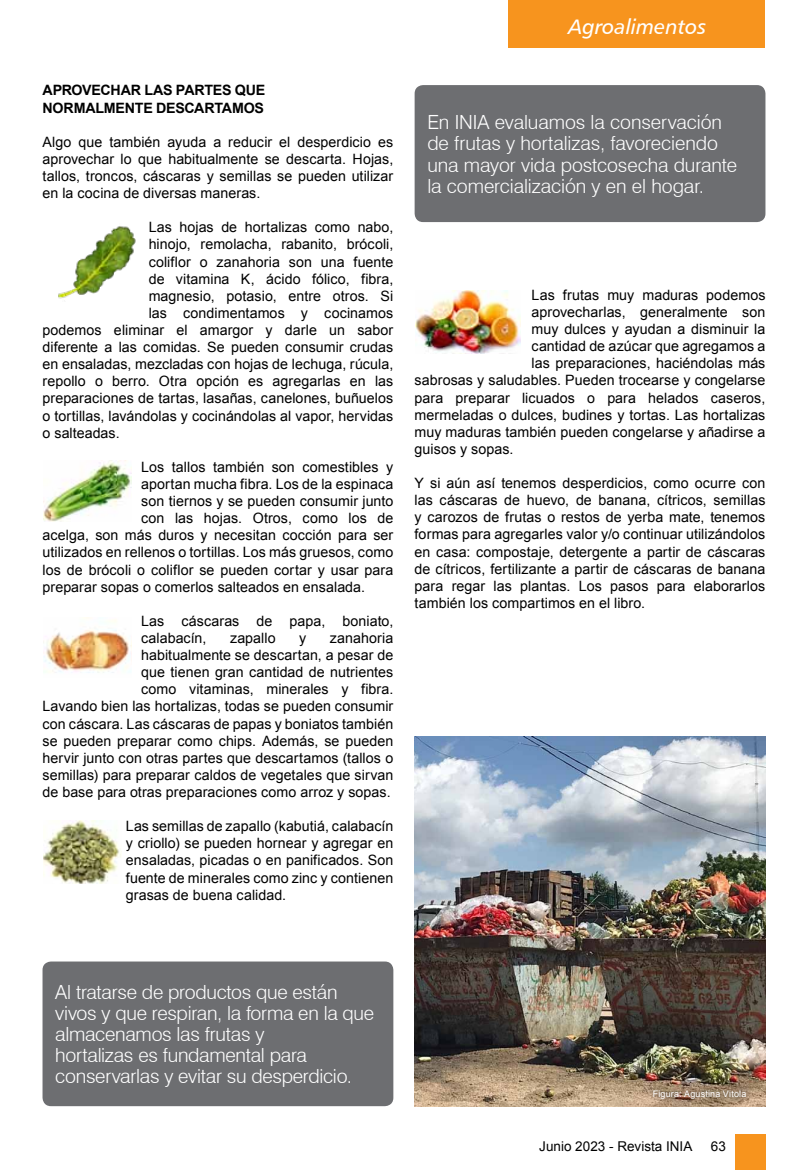
<style>
.page{position:relative;width:808px;height:1170px;background:#fff}
.page>*{position:absolute;margin:0;border:0;box-sizing:border-box;transform-origin:0 0}
.t1{font:21px "Humanist 777 BT Italic B";color:#fff}
.t2{font:300 19.5px/21px "Swiss 721 BT";letter-spacing:-.01em;color:#fff}
.t3{font:14.25px/17.1px "Arial";letter-spacing:.005em;color:#000;text-align:justify}
.t4{font:700 14.25px "Arial";color:#000}
.t5{font:13.5px "Arial";color:#000}
.t6{font:9px "Arial";letter-spacing:.02em;color:#fff}
</style>
<div class="page">
<div style="left:508px;top:0;width:257px;height:47px;background:#f7941e"></div>
<div style="left:734px;top:1134px;width:31px;height:35px;background:#f7941e"></div>
<img style="left:415px;top:736px;width:350px;height:370px">
<div style="left:43px;top:961px;width:350px;height:145px;background:#6d6e71;border-radius:9px"></div>
<div style="left:415px;top:85px;width:350px;height:137px;background:#6d6e71;border-radius:9px"></div>
<img style="left:58px;top:226px;width:78px;height:73px">
<img style="left:43px;top:460px;width:89px;height:61px">
<img style="left:43px;top:617px;width:89px;height:56px">
<img style="left:43px;top:820px;width:78px;height:63px">
<img style="left:415px;top:290px;width:105px;height:63px">
<svg style="left:645px;top:1081px;width:108px;height:24px;background:#998067"></svg>
<p class="t4" style="left:43px;top:81px;width:21px">APROVECHAR</p>
<p class="t4" style="left:144px;top:81px;width:10px">LAS</p>
<p class="t4" style="left:176px;top:81px;width:10px">PARTES</p>
<p class="t4" style="left:235px;top:81px;width:11px">QUE</p>
<p class="t4" style="left:43px;top:98px;width:11px">NORMALMENTE</p>
<p class="t4" style="left:156px;top:98px;width:11px">DESCARTAMOS</p>
<p class="t3" style="left:43px;top:133px;width:352px">Algo que también ayuda a reducir el desperdicio es aprovechar lo que habitualmente se descarta. Hojas, tallos, troncos, cáscaras y semillas se pueden utilizar en la cocina de diversas maneras.</p>
<p class="t3" style="left:149px;top:219px;width:246px">Las hojas de hortalizas como nabo,</p>
<p class="t3" style="left:149px;top:236px;width:246px">hinojo, remolacha, rabanito, brócoli,</p>
<p class="t3" style="left:149px;top:253px;width:246px">coliflor o zanahoria son una fuente</p>
<p class="t3" style="left:149px;top:270px;width:246px">de vitamina K, ácido fólico, fibra,</p>
<p class="t3" style="left:149px;top:287px;width:246px">magnesio, potasio, entre otros. Si</p>
<p class="t3" style="left:149px;top:304px;width:246px">las condimentamos y cocinamos</p>
<p class="t3" style="left:43px;top:321px;width:352px">podemos eliminar el amargor y darle un sabor</p>
<p class="t3" style="left:43px;top:339px;width:352px">diferente a las comidas. Se pueden consumir crudas</p>
<p class="t3" style="left:43px;top:356px;width:352px">en ensaladas, mezcladas con hojas de lechuga, rúcula,</p>
<p class="t3" style="left:43px;top:373px;width:352px">repollo o berro. Otra opción es agregarlas en las</p>
<p class="t3" style="left:43px;top:390px;width:352px">preparaciones de tartas, lasañas, canelones, buñuelos</p>
<p class="t3" style="left:43px;top:407px;width:352px">o tortillas, lavándolas y cocinándolas al vapor, hervidas</p>
<p class="t3" style="left:43px;top:424px;width:79px">o salteadas.</p>
<p class="t3" style="left:141px;top:458px;width:254px">Los tallos también son comestibles y</p>
<p class="t3" style="left:141px;top:475px;width:254px">aportan mucha fibra. Los de la espinaca</p>
<p class="t3" style="left:141px;top:492px;width:254px">son tiernos y se pueden consumir junto</p>
<p class="t3" style="left:141px;top:510px;width:254px">con las hojas. Otros, como los de</p>
<p class="t3" style="left:43px;top:527px;width:352px">acelga, son más duros y necesitan cocción para ser</p>
<p class="t3" style="left:43px;top:544px;width:352px">utilizados en rellenos o tortillas. Los más gruesos, como</p>
<p class="t3" style="left:43px;top:561px;width:352px">los de brócoli o coliflor se pueden cortar y usar para</p>
<p class="t3" style="left:43px;top:578px;width:324px">preparar sopas o comerlos salteados en ensalada.</p>
<p class="t3" style="left:141px;top:612px;width:254px">Las cáscaras de papa, boniato, calabacín,</p>
<p class="t3" style="left:43px;top:629px;width:352px;text-align:right">zanahoria<br>habitualmente se descartan, a pesar de<br>que tienen gran cantidad de nutrientes<br>como vitaminas, minerales y fibra.<br>Lavando bien las hortalizas, todas se pueden consumir con cáscara. Las cáscaras de papas y boniatos también se pueden preparar como chips. Además, se pueden hervir junto con otras partes que descartamos (tallos o semillas) para preparar caldos de vegetales que sirvan de base para otras preparaciones como arroz y sopas.</p>
<p class="t3" style="left:126px;top:817px;width:269px">Las semillas de zapallo (kabutiá, calabacín y criollo) se pueden hornear y agregar en ensaladas, picadas o en panificados. Son fuente de minerales como zinc y contienen grasas de buena calidad.</p>
<p class="t3" style="left:230px;top:629px;width:47px">zapallo</p>
<p class="t3" style="left:299px;top:629px;width:9px">y</p>
<h1 class="t1" style="left:568px;top:13px;width:140px">Agroalimentos</h1>
<h2 class="t2" style="left:427px;top:112px;width:311px;text-indent:67px">evaluamos la conservación de frutas y hortalizas, favoreciendo una mayor vida postcosecha durante la comercialización y en el hogar.</h2>
<h2 class="t2" style="left:427px;top:112px;width:37px">En INIA</h2>
<p class="t3" style="left:532px;top:286px;width:235px">Las frutas muy maduras podemos</p>
<p class="t3" style="left:532px;top:303px;width:235px">aprovecharlas, generalmente son</p>
<p class="t3" style="left:532px;top:320px;width:235px">muy dulces y ayudan a disminuir la</p>
<p class="t3" style="left:532px;top:338px;width:235px">cantidad de azúcar que agregamos a</p>
<p class="t3" style="left:532px;top:355px;width:235px">las preparaciones, haciéndolas más</p>
<p class="t3" style="left:415px;top:372px;width:352px">sabrosas y saludables. Pueden trocearse y congelarse</p>
<p class="t3" style="left:415px;top:389px;width:352px">para preparar licuados o para helados caseros,</p>
<p class="t3" style="left:415px;top:406px;width:352px">mermeladas o dulces, budines y tortas. Las hortalizas</p>
<p class="t3" style="left:415px;top:423px;width:352px">muy maduras también pueden congelarse y añadirse a</p>
<p class="t3" style="left:415px;top:440px;width:100px">guisos y sopas.</p>
<p class="t3" style="left:415px;top:474px;width:352px">Y si aún así tenemos desperdicios, como ocurre con las cáscaras de huevo, de banana, cítricos, semillas y carozos de frutas o restos de yerba mate, tenemos formas para agregarles valor y/o continuar utilizándolos en casa: compostaje, detergente a partir de cáscaras de cítricos, fertilizante a partir de cáscaras de banana para regar las plantas. Los pasos para elaborarlos también los compartimos en el libro.</p>
<h2 class="t2" style="left:55px;top:981px;width:320px">Al tratarse de productos que están vivos y que respiran, la forma en la que almacenamos las frutas y<br>hortalizas es fundamental para conservarlas y evitar su desperdicio.</h2>
<p class="t6" style="left:653px;top:1087px;width:95px">Figura: Agustina Vitola</p>
<p class="t5" style="left:539px;top:1137px;width:155px">Junio 2023 - Revista INIA</p>
<p class="t5" style="left:711px;top:1137px;width:17px">63</p>
</div>
